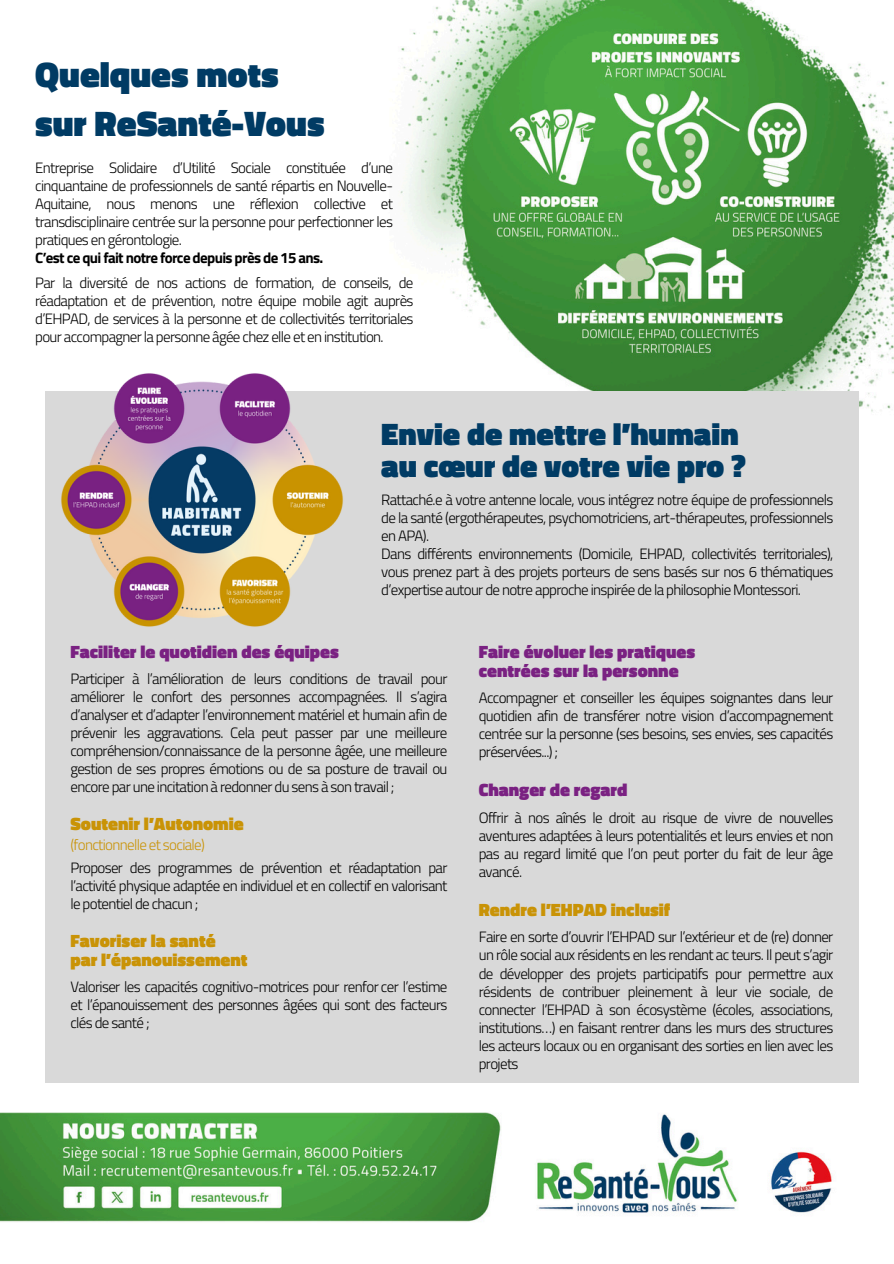
<style>
.page{position:relative;width:894px;height:1264px;background:#fff}
.page>*{position:absolute;margin:0;border:0;box-sizing:border-box;transform-origin:0 0}
.t1{font:900 36px/49.5px "Titillium Web";color:#003b64}
.t2{font:900 31.5px/32.7px "Titillium Web";color:#003b64}
.t3{font:900 18px/19.2px "Titillium Web";color:#7a2182}
.t4{font:900 18px/19.2px "Titillium Web";color:#c99306}
.t5{font:300 15px/18px "Titillium Web";letter-spacing:-.045em;color:#000;text-align:justify}
.t6{font:700 15px "Titillium Web";letter-spacing:-.045em;color:#000}
.t7{font:300 15px "Titillium Web";letter-spacing:-.045em;color:#c99306}
</style>
<div class="page">
<img style="left:0;top:0;width:893px;height:1222px">
<div style="left:45px;top:391px;width:812px;height:691px;background:#d9d9d9"></div>
<img style="left:56px;top:353px;width:292px;height:274px">
<p class="t1" style="left:35px;top:48px;width:291px">Quelques mots sur ReSanté-Vous</p>
<h1 class="t5" style="left:35px;top:159px;width:359px">Entreprise Solidaire d’Utilité Sociale constituée d’une cinquantaine de professionnels de santé répartis en Nouvelle-Aquitaine, nous menons une réflexion collective et transdisciplinaire centrée sur la personne pour perfectionner les pratiques en gérontologie.</h1>
<p class="t6" style="left:35px;top:246px;width:289px">C’est ce qui fait notre force depuis près de 15 ans.</p>
<p class="t5" style="left:35px;top:273px;width:380px">Par la diversité de nos actions de formation, de conseils, de réadaptation et de prévention, notre équipe mobile agit auprès d’EHPAD, de services à la personne et de collectivités territoriales pour accompagner la personne âgée chez elle et en institution.</p>
<p class="t2" style="left:381px;top:416px;width:366px">Envie de mettre l’humain au cœur de votre vie pro ?</p>
<p class="t5" style="left:381px;top:490px;width:453px">Rattaché.e à votre antenne locale, vous intégrez notre équipe de professionnels de la santé (ergothérapeutes, psychomotriciens, art-thérapeutes, professionnels en APA).</p>
<h2 class="t5" style="left:381px;top:544px;width:453px">Dans différents environnements (Domicile, EHPAD, collectivités territoriales), vous prenez part à des projets porteurs de sens basés sur nos 6 thématiques d’expertise autour de notre approche inspirée de la philosophie Montessori.</h2>
<p class="t3" style="left:70px;top:641px;width:270px">Faciliter le quotidien des équipes</p>
<p class="t5" style="left:70px;top:669px;width:378px">Participer à l’amélioration de leurs conditions de travail pour améliorer le confort des personnes accompagnées. Il s’agira d’analyser et d’adapter l’environnement matériel et humain afin de prévenir les aggravations. Cela peut passer par une meilleure compréhension/connaissance de la personne âgée, une meilleure gestion de ses propres émotions ou de sa posture de travail ou encore par une incitation à redonner du sens à son travail ;</p>
<h3 class="t4" style="left:70px;top:813px;width:175px">Soutenir l’Autonomie</h3>
<p class="t5" style="left:70px;top:858px;width:378px">Proposer des programmes de prévention et réadaptation par l’activité physique adaptée en individuel et en collectif en valorisant le potentiel de chacun ;</p>
<h3 class="t7" style="left:70px;top:833px;width:136px">(fonctionnelle et sociale)</h3>
<p class="t4" style="left:70px;top:930px;width:179px">Favoriser la santé<br>par l’épanouissement</p>
<p class="t5" style="left:70px;top:977px;width:378px">Valoriser les capacités cognitivo-motrices pour renfor cer l’estime et l’épanouissement des personnes âgées qui sont des facteurs clés de santé ;</p>
<h3 class="t3" style="left:478px;top:641px;width:218px">Faire évoluer les pratiques centrées sur la personne</h3>
<p class="t5" style="left:478px;top:688px;width:356px">Accompagner et conseiller les équipes soignantes dans leur quotidien afin de transférer notre vision d’accompagnement centrée sur la personne (ses besoins, ses envies, ses capacités préservées...) ;</p>
<h3 class="t3" style="left:478px;top:780px;width:150px">Changer de regard</h3>
<p class="t5" style="left:478px;top:808px;width:356px">Offrir à nos aînés le droit au risque de vivre de nouvelles aventures adaptées à leurs potentialités et leurs envies et non pas au regard limité que l’on peut porter du fait de leur âge avancé.</p>
<h3 class="t4" style="left:478px;top:899px;width:193px">Rendre l’EHPAD inclusif</h3>
<p class="t5" style="left:478px;top:927px;width:356px">Faire en sorte d’ouvrir l’EHPAD sur l’extérieur et de (re) donner un rôle social aux résidents en les rendant ac teurs. Il peut s’agir de développer des projets participatifs pour permettre aux résidents de contribuer pleinement à leur vie sociale, de connecter l’EHPAD à son écosystème (écoles, associations, institutions…) en faisant rentrer dans les murs des structures les acteurs locaux ou en organisant des sorties en lien avec les projets</p>
</div>
